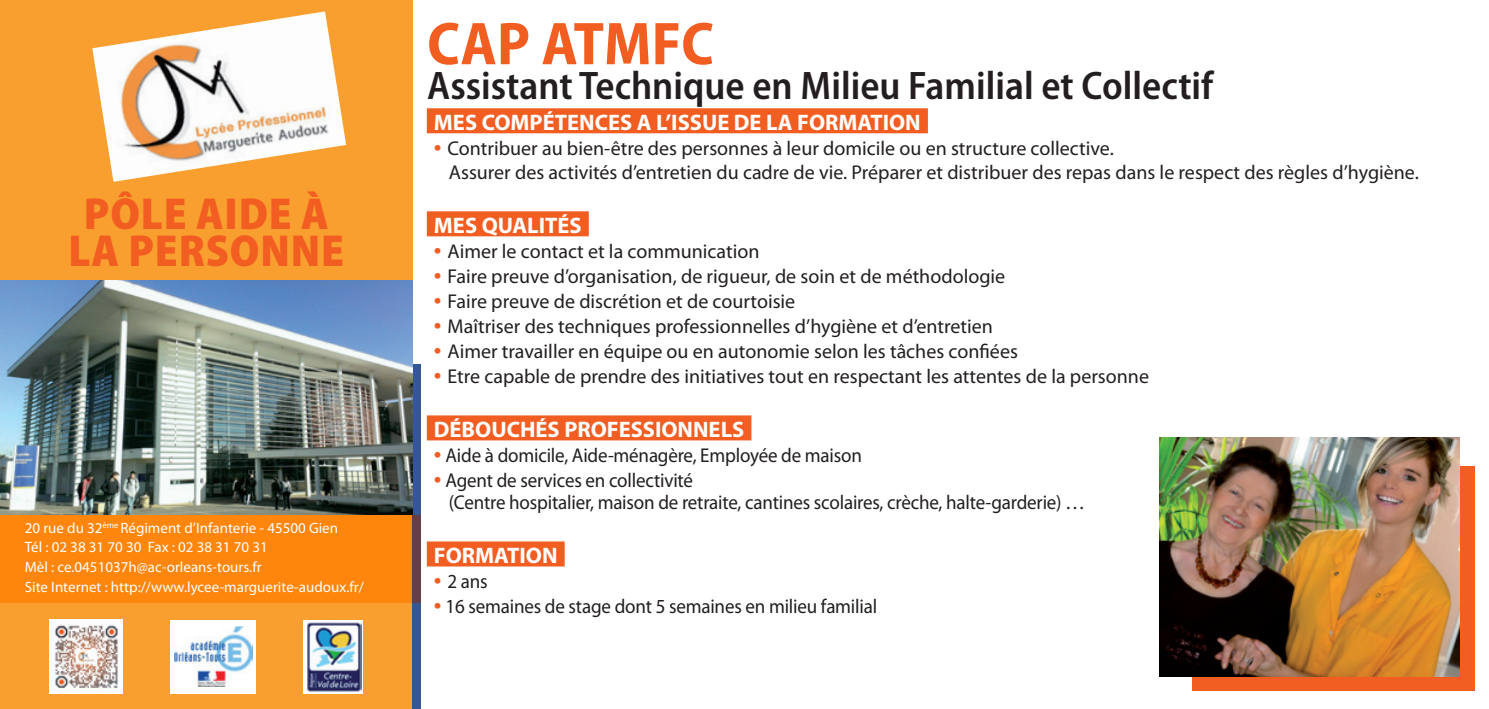
<style>
.page{position:relative;width:1489px;height:709px;background:#fff}
.page>*{position:absolute;margin:0;border:0;box-sizing:border-box;transform-origin:0 0}
.t1{font:700 semi-condensed 61px "Myriad Pro";color:#f25d21}
.t2{font:900 semi-condensed 45px/36.8px "Myriad Pro";letter-spacing:.02em;color:#f25d21;text-align:center}
.t3{font:600 semi-condensed 40px "Myriad Pro";color:#231f20}
.t4{font:700 22.5px "Myriad Pro";color:#fff}
.t5{font:20px/24px "Myriad Pro";color:#231f20}
.t6{font:20px/22px "Myriad Pro";color:#231f20;scale:.95 1}
.t7{font:15px/19.8px "Myriad Pro";color:#fff}
.s1{font-size:27.5px;color:#f25d21}
</style>
<div class="page">
<div style="left:0;top:0;width:412px;height:709px;background:#f99f2f"></div>
<div style="left:412px;top:364px;width:9px;height:345px;background:#355796"></div>
<svg style="left:0;top:514px;width:556px;height:88px;fill:#ff860c"></svg>
<img style="left:92px;top:11px;width:254px;height:171px">
<img style="left:0;top:280px;width:412px;height:234px">
<img style="left:50px;top:619px;width:73px;height:74px">
<div style="left:170px;top:619px;width:86px;height:74px;background:#fff"></div>
<img style="left:174px;top:626px;width:79px;height:61px">
<svg style="left:304px;top:620px;width:59px;height:73px"></svg>
<img style="left:306px;top:621px;width:55px;height:71px">
<div style="left:427px;top:108px;width:500px;height:25px;background:#f25d21"></div>
<div style="left:427px;top:211px;width:161px;height:25px;background:#f25d21"></div>
<div style="left:427px;top:415px;width:324px;height:25px;background:#f25d21"></div>
<div style="left:427px;top:541px;width:137px;height:25px;background:#f25d21"></div>
<div style="left:1192px;top:466px;width:282px;height:224px;background:#f25d21"></div>
<img style="left:1159px;top:437px;width:300px;height:239px">
<h2 class="t2" style="left:68px;top:194px;width:277px">PÔLE AIDE À<br>LA PERSONNE</h2>
<p class="t7" style="left:25px;top:517px;width:340px">20 rue du 32<sup>ème</sup> Régiment d’Infanterie - 45500 Gien<br>Tél : 02 38 31 70 30 Fax : 02 38 31 70 31<br>Mèl : ce.0451037h@ac-orleans-tours.fr<br>Site Internet : http://www.lycee-marguerite-audoux.fr/</p>
<h1 class="t1" style="left:427px;top:4px;width:288px">CAP ATMFC</h1>
<h3 class="t3" style="left:427px;top:61px;width:787px">Assistant Technique en Milieu Familial et Collectif</h3>
<p class="t4" style="left:434px;top:107px;width:488px">MES COMPÉTENCES A L’ISSUE DE LA FORMATION</p>
<p class="t5" style="left:449px;top:135px;width:971px;text-indent:-15px"><span class="s1">•</span> Contribuer au bien-être des personnes à leur domicile ou en structure collective.<br>Assurer des activités d’entretien du cadre de vie. Préparer et distribuer des repas dans le respect des règles d’hygiène.</p>
<p class="t4" style="left:434px;top:210px;width:149px">MES QUALITÉS</p>
<p class="t5" style="left:434px;top:238px;width:327px"><span class="s1">•</span> Aimer le contact et la communication</p>
<p class="t5" style="left:434px;top:263px;width:572px"><span class="s1">•</span> Faire preuve d’organisation, de rigueur, de soin et de méthodologie</p>
<p class="t5" style="left:434px;top:288px;width:363px"><span class="s1">•</span> Faire preuve de discrétion et de courtoisie</p>
<p class="t5" style="left:434px;top:313px;width:560px"><span class="s1">•</span> Maîtriser des techniques professionnelles d’hygiène et d’entretien</p>
<p class="t5" style="left:434px;top:338px;width:585px"><span class="s1">•</span> Aimer travailler en équipe ou en autonomie selon les tâches confiées</p>
<p class="t5" style="left:434px;top:363px;width:716px"><span class="s1">•</span> Etre capable de prendre des initiatives tout en respectant les attentes de la personne</p>
<p class="t4" style="left:434px;top:414px;width:312px">DÉBOUCHÉS PROFESSIONNELS</p>
<p class="t6" style="left:434px;top:443px;width:452px"><span class="s1">•</span> Aide à domicile, Aide-ménagère, Employée de maison</p>
<p class="t6" style="left:449px;top:468px;width:671px;text-indent:-15px"><span class="s1">•</span> Agent de services en collectivité<br>(Centre hospitalier, maison de retraite, cantines scolaires, crèche, halte-garderie) …</p>
<p class="t4" style="left:434px;top:540px;width:125px">FORMATION</p>
<p class="t6" style="left:434px;top:569px;width:58px"><span class="s1">•</span> 2 ans</p>
<p class="t6" style="left:434px;top:594px;width:468px"><span class="s1">•</span> 16 semaines de stage dont 5 semaines en milieu familial</p>
</div>
